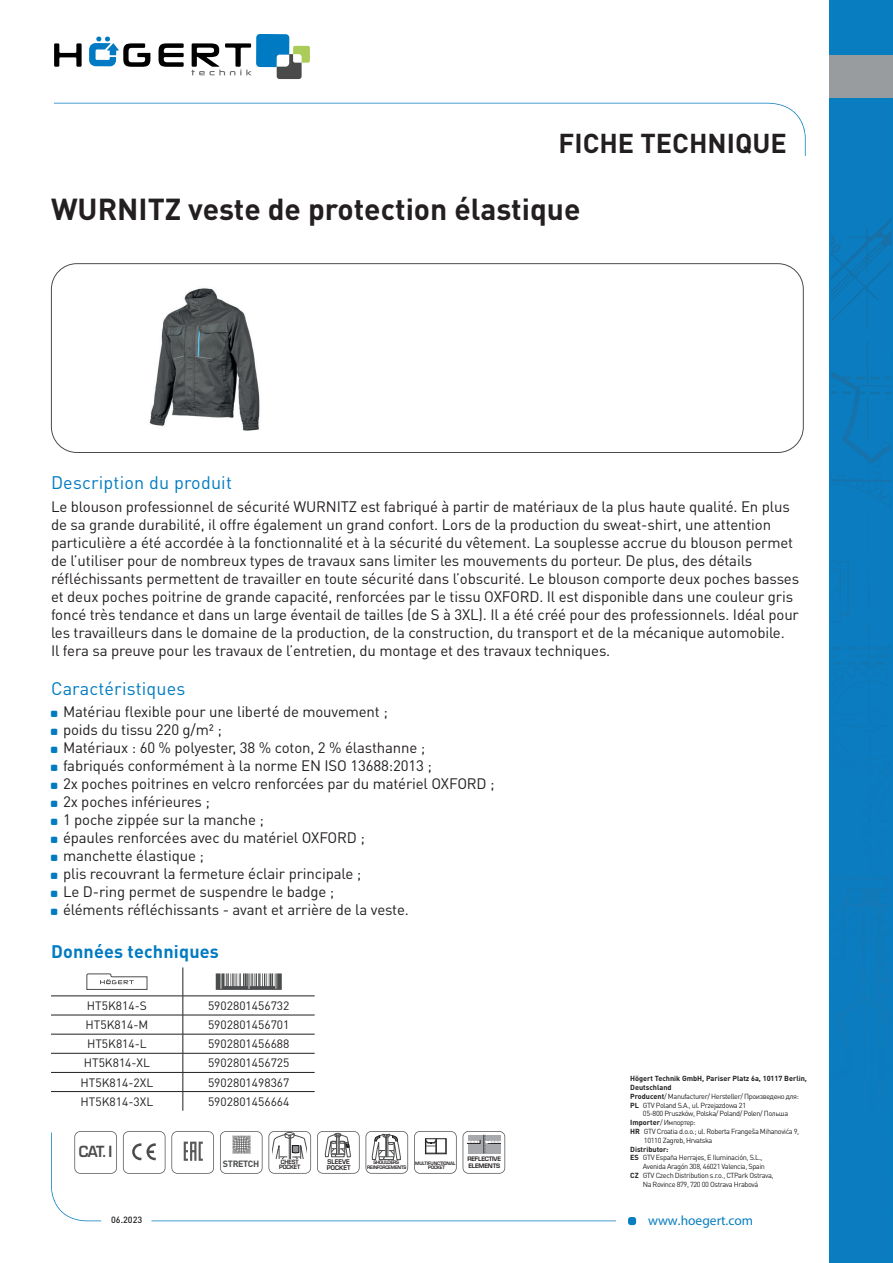
<style>
.page{position:relative;width:893px;height:1263px;background:#fff}
.page>*{position:absolute;margin:0;border:0;box-sizing:border-box;transform-origin:0 0}
.t1{font:700 30px "DIN Pro";color:#231f20}
.KARTA_PRODUKTOWA_RU{font:700 27px "DIN Pro";color:#231f20}
.Naglowki_BLUE{font:18px "DIN Pro";letter-spacing:.01em;color:#007bc2}
.Naglowki_BLUE-2{font:700 18px "DIN Pro";letter-spacing:.01em;color:#007bc2}
.Podstawowy{font:15px/18px "DIN Pro";letter-spacing:-.01em;color:#231f20}
.t2{font:700 15px "Euromode";color:#4b4c4d;scale:.93 1}
.t3{font:13.5px "Myriad Pro";color:#087dbf}
.wysrodkowanie_tekstu{font:12px "DIN Pro";color:#231f20}
.t4{font:500 9px "DIN Pro";color:#231f20}
.t5{font:700 9px "DIN Pro";letter-spacing:-.04em;color:#4b4c4d}
.t6{font:7.35px "DIN Pro";letter-spacing:-.05em;color:#231f20}
.t7{font:700 7.35px "DIN Pro";color:#231f20}
.t8{font:700 6.3px/6.3px "Euromode";color:#231f20;scale:.95 1}
.t9{font:700 6px/7.1px "Euromode";letter-spacing:-.035em;color:#231f20}
.t10{font:700 5.7px/5.7px "Euromode";letter-spacing:-.025em;color:#231f20;text-align:center;scale:.95 1}
.t11{font:700 4.65px/4.7px "Euromode";letter-spacing:-.05em;color:#231f20;text-align:center;scale:.95 1}
.t12{font:700 4.5px/4.5px "Euromode";letter-spacing:-.025em;color:#231f20;text-align:center;scale:.95 1}
.s1{font-weight:700}
</style>
<div class="page">
<svg style="left:54px;top:43px;width:28px;height:24px"></svg>
<svg style="left:159px;top:43px;width:25px;height:24px"></svg>
<svg style="left:89px;top:37px;width:61px;height:30px"></svg>
<svg style="left:191px;top:34px;width:119px;height:45px"></svg>
<svg style="left:54px;top:103px;width:752px;height:53px"></svg>
<div style="left:628px;top:1217px;width:8px;height:8px;background:#087dbf;border-radius:3px"></div>
<svg style="left:51px;top:1132px;width:565px;height:89px"></svg>
<div style="left:830px;top:0;width:63px;height:1263px;background:#087dbf"></div>
<img style="left:831px;top:273px;width:50px;height:56px">
<img style="left:867px;top:222px;width:24px;height:44px">
<img style="left:831px;top:222px;width:56px;height:42px">
<svg style="left:831px;top:341px;width:60px;height:565px"></svg>
<img style="left:863px;top:906px;width:28px;height:76px">
<img style="left:831px;top:877px;width:60px;height:2px">
<img style="left:848px;top:647px;width:43px;height:3px">
<div style="left:830px;top:56px;width:63px;height:42px;background:#999c9e"></div>
<div style="left:51px;top:263px;width:753px;height:190px;border:1px solid #4b4c4d;border-radius:26px"></div>
<hr style="left:51px;top:996px;width:132px;height:1px;background:#231f20">
<hr style="left:183px;top:996px;width:132px;height:1px;background:#231f20">
<hr style="left:51px;top:1015px;width:132px;height:1px;background:#231f20">
<hr style="left:183px;top:1015px;width:132px;height:1px;background:#231f20">
<hr style="left:51px;top:1034px;width:132px;height:1px;background:#231f20">
<hr style="left:183px;top:1034px;width:132px;height:1px;background:#231f20">
<hr style="left:51px;top:1053px;width:132px;height:1px;background:#231f20">
<hr style="left:183px;top:1053px;width:132px;height:1px;background:#231f20">
<hr style="left:51px;top:1072px;width:132px;height:1px;background:#231f20">
<hr style="left:183px;top:1072px;width:132px;height:1px;background:#231f20">
<hr style="left:51px;top:1091px;width:132px;height:1px;background:#231f20">
<hr style="left:183px;top:1091px;width:132px;height:1px;background:#231f20">
<svg style="left:183px;top:967px;width:1px;height:144px"></svg>
<svg style="left:86px;top:973px;width:61px;height:17px"></svg>
<svg style="left:216px;top:973px;width:66px;height:17px"></svg>
<img style="left:149px;top:288px;width:111px;height:143px">
<svg style="left:74px;top:1131px;width:43px;height:43px"></svg>
<svg style="left:123px;top:1131px;width:42px;height:43px"></svg>
<svg style="left:171px;top:1131px;width:43px;height:43px"></svg>
<svg style="left:220px;top:1131px;width:42px;height:43px"></svg>
<svg style="left:268px;top:1131px;width:43px;height:43px"></svg>
<svg style="left:317px;top:1131px;width:43px;height:43px"></svg>
<svg style="left:366px;top:1131px;width:42px;height:43px"></svg>
<svg style="left:414px;top:1131px;width:43px;height:43px"></svg>
<svg style="left:463px;top:1131px;width:42px;height:43px"></svg>
<p class="KARTA_PRODUKTOWA_RU" style="left:559px;top:121px;width:230px">FICHE TECHNIQUE</p>
<p class="t1" style="left:51px;top:184px;width:531px">WURNITZ veste de protection élastique</p>
<p class="Naglowki_BLUE" style="left:51px;top:471px;width:182px">Description du produit</p>
<p class="Podstawowy" style="left:51px;top:497px;width:750px">Le blouson professionnel de sécurité WURNITZ est fabriqué à partir de matériaux de la plus haute qualité. En plus de sa grande durabilité, il offre également un grand confort. Lors de la production du sweat-shirt, une attention particulière a été accordée à la fonctionnalité et à la sécurité du vêtement. La souplesse accrue du blouson permet de l’utiliser pour de nombreux types de travaux sans limiter les mouvements du porteur. De plus, des détails réfléchissants permettent de travailler en toute sécurité dans l’obscurité. Le blouson comporte deux poches basses et deux poches poitrine de grande capacité, renforcées par le tissu OXFORD. Il est disponible dans une couleur gris foncé très tendance et dans un large éventail de tailles (de S à 3XL). Il a été créé pour des professionnels. Idéal pour les travailleurs dans le domaine de la production, de la construction, du transport et de la mécanique automobile.<br>Il fera sa preuve pour les travaux de l’entretien, du montage et des travaux techniques.</p>
<p class="Naglowki_BLUE" style="left:51px;top:676px;width:136px">Caractéristiques</p>
<p class="Podstawowy" style="left:63px;top:702px;width:326px">Matériau flexible pour une liberté de mouvement ;</p>
<p class="Podstawowy" style="left:63px;top:720px;width:160px">poids du tissu 220 g/m² ;</p>
<p class="Podstawowy" style="left:63px;top:738px;width:364px">Matériaux : 60 % polyester, 38 % coton, 2 % élasthanne ;</p>
<p class="Podstawowy" style="left:63px;top:756px;width:370px">fabriqués conformément à la norme EN ISO 13688:2013 ;</p>
<p class="Podstawowy" style="left:63px;top:774px;width:433px">2x poches poitrines en velcro renforcées par du matériel OXFORD ;</p>
<p class="Podstawowy" style="left:63px;top:792px;width:148px">2x poches inférieures ;</p>
<p class="Podstawowy" style="left:63px;top:810px;width:202px">1 poche zippée sur la manche ;</p>
<p class="Podstawowy" style="left:63px;top:828px;width:303px">épaules renforcées avec du matériel OXFORD ;</p>
<p class="Podstawowy" style="left:63px;top:846px;width:142px">manchette élastique ;</p>
<p class="Podstawowy" style="left:63px;top:864px;width:300px">plis recouvrant la fermeture éclair principale ;</p>
<p class="Podstawowy" style="left:63px;top:882px;width:273px">Le D-ring permet de suspendre le badge ;</p>
<p class="Podstawowy" style="left:63px;top:900px;width:347px">éléments réfléchissants - avant et arrière de la veste.</p>
<p class="Naglowki_BLUE-2" style="left:51px;top:936px;width:169px">Données techniques</p>
<p class="wysrodkowanie_tekstu" style="left:87px;top:997px;width:61px">HT5K814-S</p>
<p class="wysrodkowanie_tekstu" style="left:208px;top:997px;width:83px">5902801456732</p>
<p class="wysrodkowanie_tekstu" style="left:86px;top:1017px;width:64px">HT5K814-M</p>
<p class="wysrodkowanie_tekstu" style="left:208px;top:1017px;width:83px">5902801456701</p>
<p class="wysrodkowanie_tekstu" style="left:87px;top:1036px;width:61px">HT5K814-L</p>
<p class="wysrodkowanie_tekstu" style="left:208px;top:1036px;width:83px">5902801456688</p>
<p class="wysrodkowanie_tekstu" style="left:84px;top:1055px;width:68px">HT5K814-XL</p>
<p class="wysrodkowanie_tekstu" style="left:208px;top:1055px;width:83px">5902801456725</p>
<p class="wysrodkowanie_tekstu" style="left:81px;top:1074px;width:74px">HT5K814-2XL</p>
<p class="wysrodkowanie_tekstu" style="left:208px;top:1074px;width:83px">5902801498367</p>
<p class="wysrodkowanie_tekstu" style="left:81px;top:1093px;width:74px">HT5K814-3XL</p>
<p class="wysrodkowanie_tekstu" style="left:208px;top:1093px;width:83px">5902801456664</p>
<p class="t2" style="left:79px;top:1143px;width:38px">CAT. I</p>
<p class="t5" style="left:223px;top:1157px;width:38px">STRETCH</p>
<p class="t10" style="left:279px;top:1158px;width:24px">CHEST<br>POCKET</p>
<p class="t8" style="left:327px;top:1158px;width:27px">SLEEVE<br>POCKET</p>
<p class="t11" style="left:367px;top:1160px;width:43px">SHOULDERS<br>REINFORCEMENTS</p>
<p class="t12" style="left:415px;top:1160px;width:44px">MULTIFUNCTIONAL<br>POCKET</p>
<p class="t9" style="left:467px;top:1155px;width:35px">REFLECTIVE<br>ELEMENTS</p>
<p class="t7" style="left:630px;top:1072px;width:178px">Högert Technik GmbH, Pariser Platz 6a, 10117 Berlin,</p>
<p class="t7" style="left:630px;top:1081px;width:43px">Deutschland</p>
<p class="t6" style="left:630px;top:1091px;width:170px"><span class="s1">Producent</span>/ Manufacturer/ Hersteller/ Произведено для:</p>
<p class="t6" style="left:630px;top:1100px;width:117px"><span class="s1">PL</span> GTV Poland S.A., ul. Przejazdowa 21</p>
<p class="t6" style="left:643px;top:1109px;width:147px">05-800 Pruszków, Polska/ Poland/ Polen/ Польша</p>
<p class="t6" style="left:630px;top:1117px;width:67px"><span class="s1">Importer</span>/ Импортер:</p>
<p class="t6" style="left:630px;top:1126px;width:171px"><span class="s1">HR</span> GTV Croatia d.o.o.; ul. Roberta Frangeša Mihanovića 9,</p>
<p class="t6" style="left:644px;top:1135px;width:70px">10110 Zagreb, Hrvatska</p>
<p class="t7" style="left:630px;top:1143px;width:40px">Distributor:</p>
<p class="t6" style="left:630px;top:1153px;width:134px"><span class="s1">ES</span> GTV España Herrajes, E Iluminación, S.L.,</p>
<p class="t6" style="left:643px;top:1161px;width:124px">Avenida Aragón 308, 46021 Valencia, Spain</p>
<p class="t6" style="left:630px;top:1170px;width:145px"><span class="s1">CZ</span> GTV Czech Distribution s.r.o., CTPark Ostrava,</p>
<p class="t6" style="left:643px;top:1179px;width:117px">Na Rovince 879, 720 00 Ostrava Hrabová</p>
<p class="t4" style="left:111px;top:1213px;width:33px">06.2023</p>
<p class="t3" style="left:648px;top:1212px;width:107px">www.hoegert.com</p>
</div>
